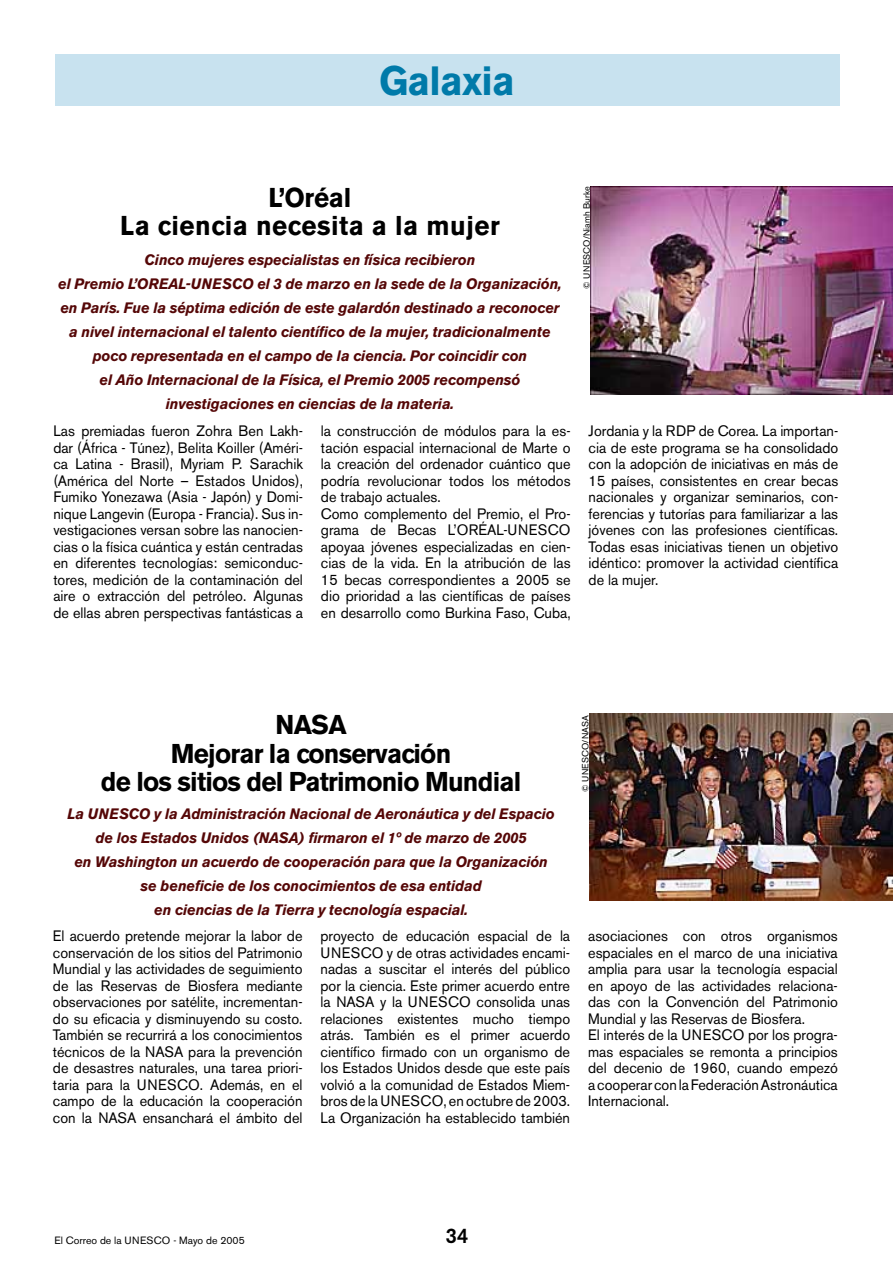
<style>
.page{position:relative;width:893px;height:1263px;background:#fff}
.page>*{position:absolute;margin:0;border:0;box-sizing:border-box;transform-origin:0 0}
.t1{font:700 40.5px "Akzidenz Grotesk BE";color:#007aa9;scale:.96 1}
.t2{font:700 27px/28.5px "Akzidenz Grotesk BE";letter-spacing:-.03em;color:#000;text-align:center;scale:.96 1}
.t3{font:500 21px "Akzidenz Grotesk BE";color:#000;scale:.96 1}
.t4{font:15px/16.5px "Akzidenz Grotesk BE";color:#000;text-align:justify;scale:.96 1}
.t5{font:italic 700 15px/24px "Akzidenz Grotesk BE";letter-spacing:-.01em;color:#550707;text-align:center;scale:.96 1}
.t6{font:10.5px "Akzidenz Grotesk BE";color:#000}
.t7{font:9px "Akzidenz Grotesk BE";letter-spacing:.01em;color:#000}
</style>
<div class="page">
<div style="left:55px;top:54px;width:784px;height:52px;background:#c8e2ef"></div>
<img style="left:591px;top:187px;width:302px;height:208px">
<img style="left:589px;top:714px;width:304px;height:187px">
<h1 class="t1" style="left:379px;top:58px;width:143px">Galaxia</h1>
<p class="t7" style="left:581px;top:289px;width:104px;rotate:-90deg">© UNESCO/Niamh Burke</p>
<h2 class="t2" style="left:120px;top:183px;width:397px">L’Oréal<br>La ciencia necesita a la mujer</h2>
<p class="t5" style="left:58px;top:248px;width:526px">Cinco mujeres especialistas en física recibieron<br>el Premio L’OREAL-UNESCO el 3 de marzo en la sede de la Organización, en París. Fue la séptima edición de este galardón destinado a reconocer a nivel internacional el talento científico de la mujer, tradicionalmente poco representada en el campo de la ciencia. Por coincidir con<br>el Año Internacional de la Física, el Premio 2005 recompensó investigaciones en ciencias de la materia.</p>
<p class="t4" style="left:53px;top:423px;width:262px">Las premiadas fueron Zohra Ben Lakh&shy;dar (África - Túnez), Belita Koiller (Améri&shy;ca Latina - Brasil), Myriam P. Sarachik (América del Norte – Estados Unidos), Fumiko Yonezawa (Asia - Japón) y Domi&shy;nique Langevin (Europa - Francia). Sus in&shy;vestigaciones versan sobre las nanocien&shy;cias o la física cuántica y están centradas en diferentes tecnologías: semiconduc&shy;tores, medición de la contaminación del aire o extracción del petróleo. Algunas de ellas abren perspectivas fantásticas a</p>
<p class="t4" style="left:321px;top:423px;width:262px;text-align:left">la construcción de módulos para la es&shy;tación espacial internacional de Marte o la creación del ordenador cuántico que podría revolucionar todos los métodos de trabajo actuales.<br>Como complemento del Premio, el Pro&shy;grama de Becas L’ORÉAL-UNESCO apoyaa jóvenes especializadas en cien&shy;cias de la vida. En la atribución de las 15 becas correspondientes a 2005 se dio prioridad a las científicas de países en desarrollo como Burkina Faso, Cuba,</p>
<p class="t4" style="left:589px;top:423px;width:262px">Jordania y la RDP de Corea. La importan&shy;cia de este programa se ha consolidado con la adopción de iniciativas en más de 15 países, consistentes en crear becas nacionales y organizar seminarios, con&shy;ferencias y tutorías para familiarizar a las jóvenes con las profesiones científicas.<br>Todas esas iniciativas tienen un objetivo idéntico: promover la actividad científica de la mujer.</p>
<h2 class="t2" style="left:276px;top:711px;width:20px">NASA</h2>
<h2 class="t2" style="left:171px;top:739px;width:294px">Mejorar la conservación</h2>
<h2 class="t2" style="left:101px;top:768px;width:440px">de los sitios del Patrimonio Mundial</h2>
<p class="t5" style="left:67px;top:801px;width:509px">La UNESCO y la Administración Nacional de Aeronáutica y del Espacio de los Estados Unidos (NASA) firmaron el 1º de marzo de 2005<br>en Washington un acuerdo de cooperación para que la Organización se beneficie de los conocimientos de esa entidad<br>en ciencias de la Tierra y tecnología espacial.</p>
<p class="t4" style="left:53px;top:928px;width:262px">El acuerdo pretende mejorar la labor de conservación de los sitios del Patrimonio Mundial y las actividades de seguimiento de las Reservas de Biosfera mediante observaciones por satélite, incrementan&shy;do su eficacia y disminuyendo su costo.<br>También se recurrirá a los conocimientos técnicos de la NASA para la prevención de desastres naturales, una tarea priori&shy;taria para la UNESCO. Además, en el campo de la educación la cooperación con la NASA ensanchará el ámbito del</p>
<p class="t4" style="left:321px;top:928px;width:262px">proyecto de educación espacial de la UNESCO y de otras actividades encami&shy;nadas a suscitar el interés del público por la ciencia. Este primer acuerdo entre la NASA y la UNESCO consolida unas relaciones existentes mucho tiempo atrás. También es el primer acuerdo científico firmado con un organismo de los Estados Unidos desde que este país volvió a la comunidad de Estados Miem&shy;bros de la UNESCO, en octubre de 2003.<br>La Organización ha establecido también</p>
<p class="t4" style="left:588px;top:928px;width:262px;text-align:left">asociaciones con otros organismos espaciales en el marco de una iniciativa amplia para usar la tecnología espacial en apoyo de las actividades relaciona&shy;das con la Convención del Patrimonio Mundial y las Reservas de Biosfera.<br>El interés de la UNESCO por los progra&shy;mas espaciales se remonta a principios del decenio de 1960, cuando empezó a cooperar con la Federación Astronáutica Internacional.</p>
<p class="t7" style="left:580px;top:792px;width:78px;rotate:-90deg">© UNESCO/NASA</p>
<p class="t6" style="left:55px;top:1234px;width:192px">El Correo de la UNESCO - Mayo de 2005</p>
<h3 class="t3" style="left:445px;top:1223px;width:25px">34</h3>
</div>
